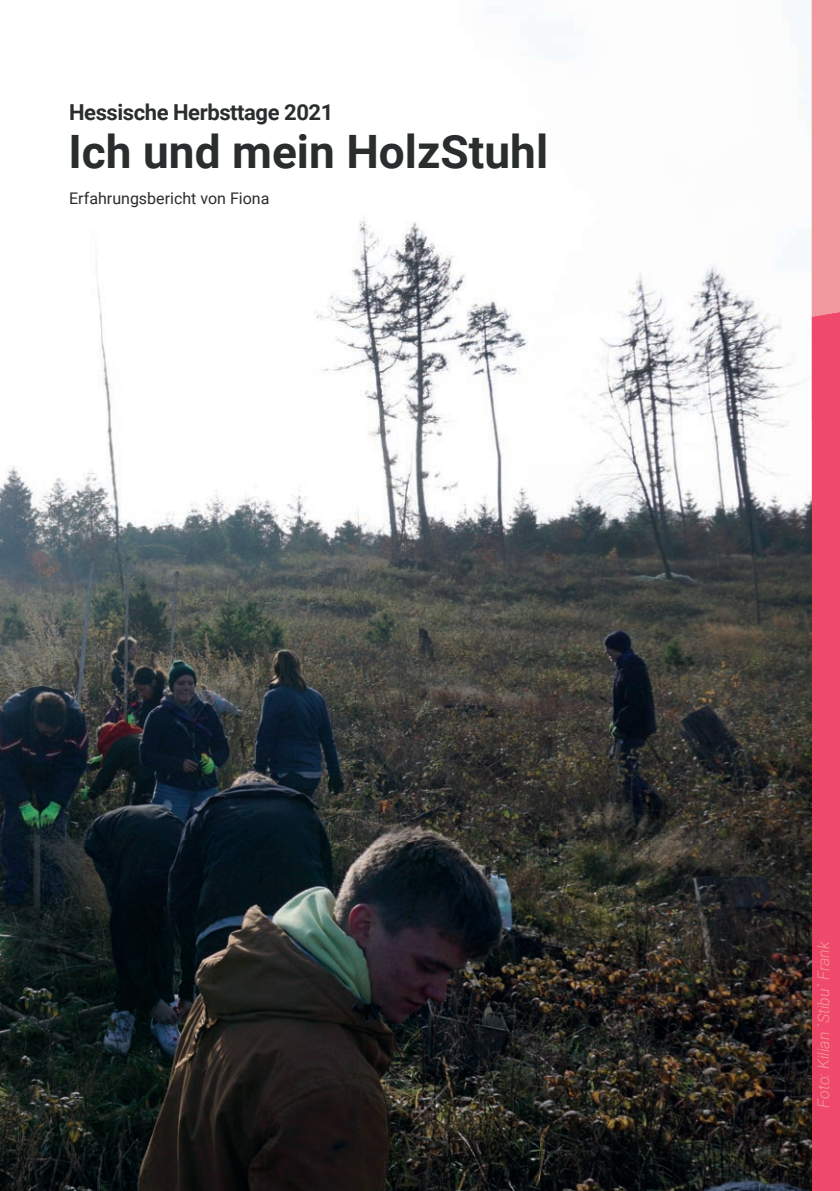
<style>
.page{position:relative;width:840px;height:1191px;background:#fff}
.page>*{position:absolute;margin:0;border:0;box-sizing:border-box;transform-origin:0 0}
.t1{font:700 46px "Roboto";color:#2a2d2e}
.t2{font:700 22px "Roboto";letter-spacing:-.02em;color:#2a2d2e}
.t3{font:16px "Roboto";color:#2a2d2e}
.t4{font:italic 300 16px "Roboto";color:#f1999e}
</style>
<div class="page">
<svg style="left:812px;top:0;width:27px;height:1191px;background:#ef5e78"></svg>
<img style="left:0;top:0;width:812px;height:1191px">
<img style="left:323px;top:1137px;width:175px;height:19px">
<h2 class="t2" style="left:69px;top:97px;width:266px">Hessische Herbsttage 2021</h2>
<h1 class="t1" style="left:68px;top:119px;width:481px">Ich und mein HolzStuhl</h1>
<p class="t3" style="left:69px;top:187px;width:202px">Erfahrungsbericht von Fiona</p>
<p class="t4" style="left:811px;top:1107px;width:168px;rotate:-90deg">Foto: Kilian `Stibu` Frank</p>
</div>
